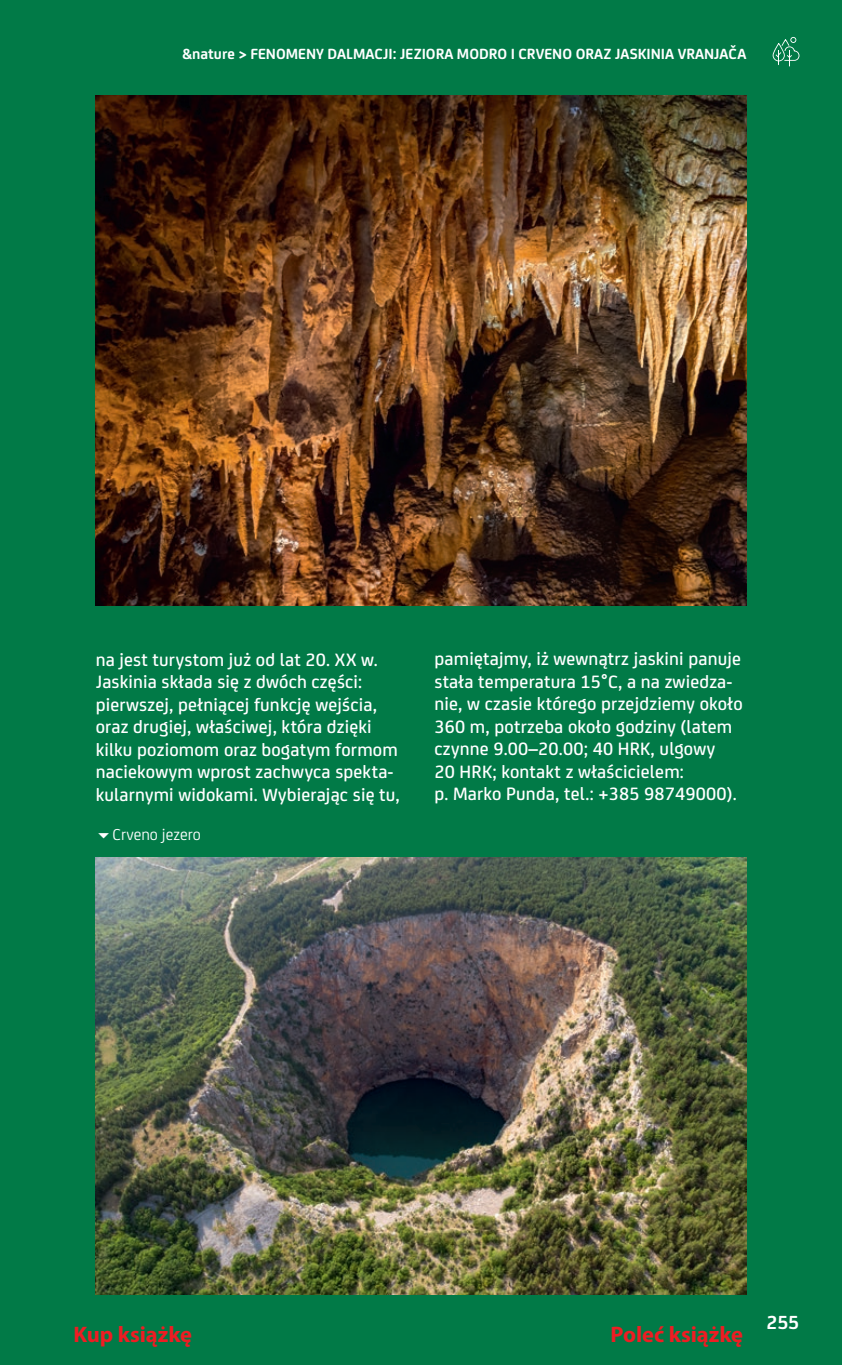
<style>
.page{position:relative;width:842px;height:1365px;background:#fff}
.page>*{position:absolute;margin:0;border:0;box-sizing:border-box;transform-origin:0 0}
.t1{font:700 22.5px "Myriad Pro";color:#ee1d23}
.t2{font:700 20.25px "FS Joey";color:#fff}
.t3{font:500 19.12px/22.5px "FS Joey";letter-spacing:.01em;color:#fff}
.t4{font:16.88px "FS Joey";color:#fff}
.t5{font:700 15.75px "FS Joey";color:#fff}
</style>
<div class="page">
<div style="left:0;top:0;width:772px;height:1365px;background:#017a47"></div>
<img style="left:96px;top:857px;width:650px;height:438px">
<img style="left:96px;top:96px;width:650px;height:510px">
<div style="left:762px;top:0;width:80px;height:1365px;background:#017a47"></div>
<svg style="left:772px;top:37px;width:28px;height:30px"></svg>
<p class="t5" style="left:183px;top:42px;width:565px">&amp;NATURE &gt; FENOMENY DALMACJI: JEZIORA MODRO I CRVENO ORAZ JASKINIA VRANJAČA</p>
<p class="t3" style="left:96px;top:647px;width:306px">na jest turystom już od lat 20. XX w.<br>Jaskinia składa się z dwóch części: pierwszej, pełniącej funkcję wejścia, oraz drugiej, właściwej, która dzięki kilku poziomom oraz bogatym formom naciekowym wprost zachwyca spekta&shy;kularnymi widokami. Wybierając się tu,</p>
<p class="t3" style="left:434px;top:646px;width:310px">pamiętajmy, iż wewnątrz jaskini panuje stała temperatura 15°C, a na zwiedza&shy;nie, w czasie którego przejdziemy około 360 m, potrzeba około godziny (latem czynne 9.00–20.00; 40 HRK, ulgowy<br>20 HRK; kontakt z właścicielem:<br>p. Marko Punda, tel.: +385 98749000).</p>
<p class="t4" style="left:113px;top:823px;width:90px">Crveno jezero</p>
<p class="t1" style="left:73px;top:1320px;width:120px">Kup książkę</p>
<p class="t1" style="left:610px;top:1320px;width:134px">Poleć książkę</p>
<p class="t2" style="left:766px;top:1307px;width:34px">255</p>
</div>
